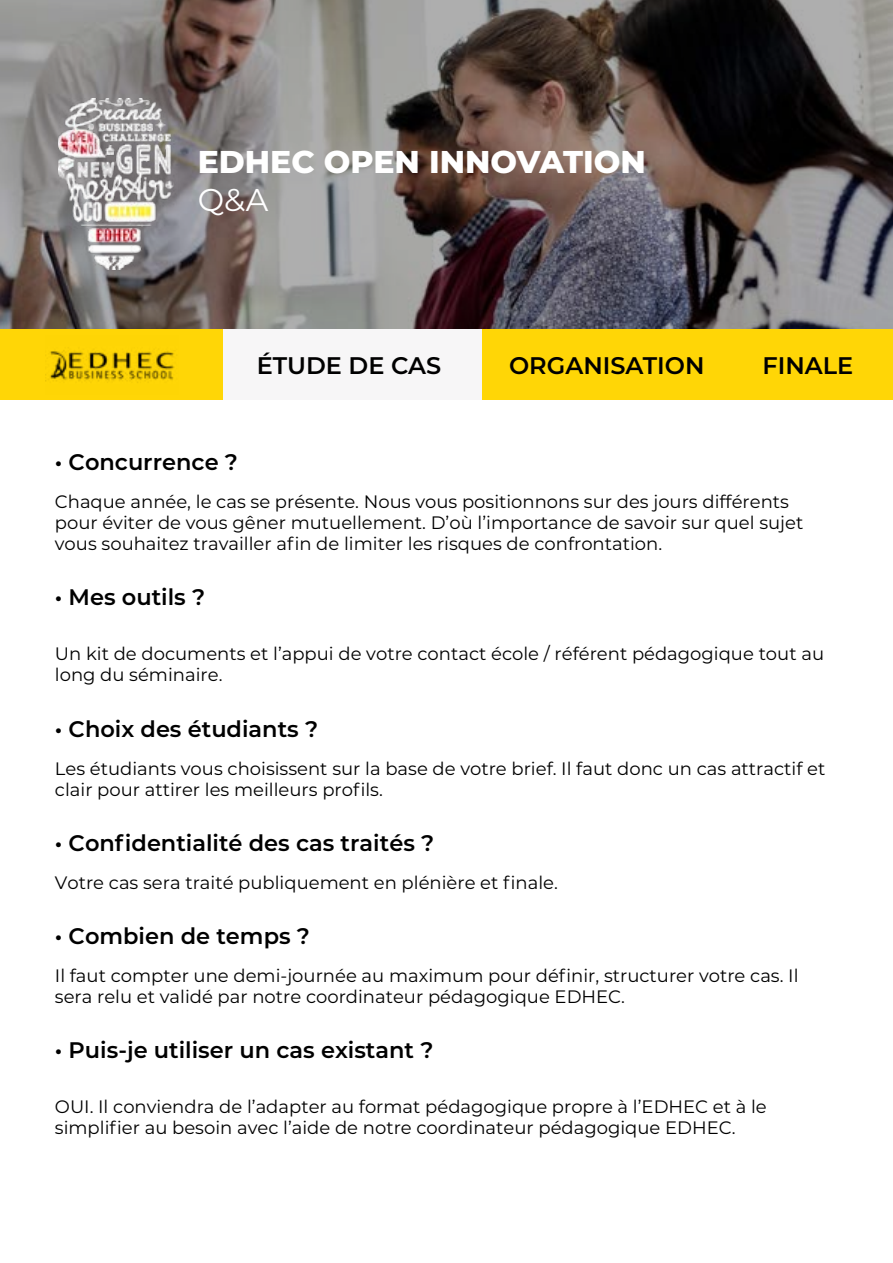
<style>
.page{position:relative;width:893px;height:1263px;background:#fff}
.page>*{position:absolute;margin:0;border:0;box-sizing:border-box;transform-origin:0 0}
.t1{font:800 31.5px "Montserrat";color:#fff}
.t2{font:31.5px "Montserrat";color:#fff}
.t3{font:600 24px "Montserrat";color:#000}
.t4{font:600 22.5px "Montserrat";color:#000}
.t5{font:18px/21px "Montserrat";color:#000}
</style>
<div class="page">
<svg style="left:0;top:0;width:893px;height:330px;background:#6c6563"></svg>
<div style="left:0;top:330px;width:893px;height:70px;background:#ffd606"></div>
<div style="left:223px;top:330px;width:259px;height:70px;background:#f7f6f7"></div>
<img style="left:48px;top:350px;width:127px;height:33px">
<img style="left:59px;top:99px;width:120px;height:170px">
<h1 class="t1" style="left:198px;top:139px;width:450px">EDHEC OPEN INNOVATION</h1>
<h1 class="t2" style="left:198px;top:178px;width:72px">Q&amp;A</h1>
<h2 class="t3" style="left:257px;top:349px;width:186px">ÉTUDE DE CAS</h2>
<h2 class="t3" style="left:509px;top:349px;width:197px">ORGANISATION</h2>
<h2 class="t3" style="left:762px;top:349px;width:92px">FINALE</h2>
<p class="t4" style="left:55px;top:446px;width:185px">• Concurrence ?</p>
<p class="t5" style="left:55px;top:491px;width:750px">Chaque année, le cas se présente. Nous vous positionnons sur des jours différents pour éviter de vous gêner mutuellement. D’où l’importance de savoir sur quel sujet vous souhaitez travailler afin de limiter les risques de confrontation.</p>
<p class="t4" style="left:55px;top:581px;width:152px">• Mes outils ?</p>
<p class="t5" style="left:55px;top:643px;width:771px">Un kit de documents et l’appui de votre contact école / référent pédagogique tout au long du séminaire.</p>
<p class="t4" style="left:55px;top:712px;width:265px">• Choix des étudiants ?</p>
<p class="t5" style="left:55px;top:757px;width:772px">Les étudiants vous choisissent sur la base de votre brief. Il faut donc un cas attractif et clair pour attirer les meilleurs profils.</p>
<p class="t4" style="left:55px;top:827px;width:381px">• Confidentialité des cas traités ?</p>
<p class="t5" style="left:55px;top:871px;width:504px">Votre cas sera traité publiquement en plénière et finale.</p>
<p class="t4" style="left:55px;top:920px;width:257px">• Combien de temps ?</p>
<p class="t5" style="left:55px;top:964px;width:745px">Il faut compter une demi-journée au maximum pour définir, structurer votre cas. Il sera relu et validé par notre coordinateur pédagogique EDHEC.</p>
<p class="t4" style="left:55px;top:1034px;width:380px">• Puis-je utiliser un cas existant ?</p>
<p class="t5" style="left:55px;top:1095px;width:713px">OUI. Il conviendra de l’adapter au format pédagogique propre à l’EDHEC et à le simplifier au besoin avec l’aide de notre coordinateur pédagogique EDHEC.</p>
</div>
